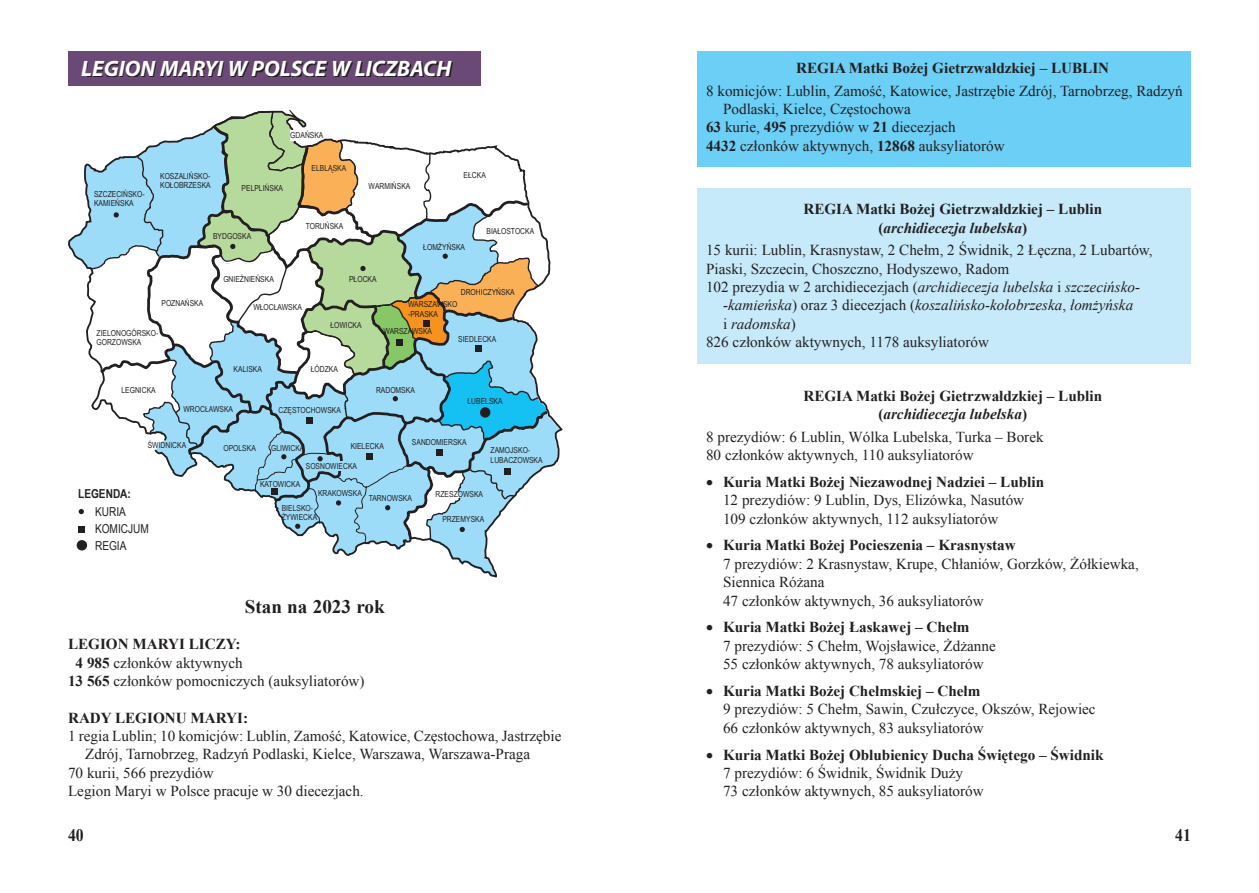
<style>
.page{position:relative;width:1259px;height:893px;background:#fff}
.page>*{position:absolute;margin:0;border:0;box-sizing:border-box;transform-origin:0 0}
.t1{font:italic 700 22.35px "Myriad Pro";color:#fff}
.t2{font:700 19.2px "Times New Roman";color:#231f20}
.t3{font:700 17.55px "Times New Roman";color:#231f20;scale:.9 1}
.t4{font:15.15px/18.3px "Times New Roman";color:#231f20}
.t5{font:700 15.15px/18.3px "Times New Roman";color:#231f20;text-align:center}
.t6{font:italic 15.15px "Times New Roman";color:#231f20}
.t7{font:12.3px/17.2px "Arial Narrow";color:#231f20}
.t8{font:700 12.3px "Arial Narrow";color:#231f20}
.t9{font:8.25px/9.1px "Arial Narrow";color:#231f20}
.s1{font-weight:700}
.s2{font-style:italic}
.s3{font-style:normal}
</style>
<div class="page">
<svg style="left:68px;top:111px;width:492px;height:466px"></svg>
<div style="left:68px;top:51px;width:412px;height:34px;background:#6b4977"></div>
<svg style="left:87px;top:62px;width:365px;height:15px"></svg>
<div style="left:697px;top:188px;width:494px;height:176px;background:#c6eafa"></div>
<div style="left:697px;top:51px;width:494px;height:116px;background:#6bcff6"></div>
<h1 class="t1" style="left:81px;top:54px;width:371px">LEGION MARYI W POLSCE W LICZBACH</h1>
<p class="t5" style="left:796px;top:58px;width:314px">REGIA Matki Bożej Gietrzwałdzkiej – LUBLIN</p>
<p class="t4" style="left:706px;top:81px;width:478px">8 komicjów: Lublin, Zamość, Katowice, Jastrzębie Zdrój, Tarnobrzeg, Radzyń</p>
<p class="t4" style="left:723px;top:99px;width:189px">Podlaski, Kielce, Częstochowa</p>
<p class="t4" style="left:706px;top:118px;width:251px"><span class="s1">63</span> kurie, <span class="s1">495</span> prezydiów w <span class="s1">21</span> diecezjach</p>
<p class="t4" style="left:706px;top:136px;width:300px"><span class="s1">4432</span> członków aktywnych, <span class="s1">12868</span> auksyliatorów</p>
<p class="t9" style="left:290px;top:130px;width:35px">GDAŃSKA</p>
<p class="t9" style="left:94px;top:189px;width:52px">SZCZECIŃSKO-<br>KAMIEŃSKA</p>
<p class="t9" style="left:160px;top:171px;width:52px">KOSZALIŃSKO-<br>KOŁOBRZESKA</p>
<p class="t9" style="left:242px;top:183px;width:43px">PELPLIŃSKA</p>
<p class="t9" style="left:312px;top:163px;width:36px">ELBLĄSKA</p>
<p class="t9" style="left:368px;top:181px;width:43px">WARMIŃSKA</p>
<p class="t9" style="left:463px;top:171px;width:24px">EŁCKA</p>
<p class="t9" style="left:213px;top:232px;width:40px">BYDGOSKA</p>
<p class="t9" style="left:306px;top:222px;width:39px">TORUŃSKA</p>
<p class="t9" style="left:486px;top:227px;width:49px">BIAŁOSTOCKA</p>
<p class="t9" style="left:161px;top:298px;width:43px">POZNAŃSKA</p>
<p class="t9" style="left:223px;top:274px;width:52px">GNIEŹNIEŃSKA</p>
<p class="t9" style="left:253px;top:303px;width:50px">WŁOCŁAWSKA</p>
<p class="t9" style="left:349px;top:274px;width:29px">PŁOCKA</p>
<p class="t9" style="left:423px;top:243px;width:43px">ŁOMŻYŃSKA</p>
<p class="t9" style="left:461px;top:288px;width:55px">DROHICZYŃSKA</p>
<p class="t9" style="left:408px;top:300px;width:51px">WARSZAWSKO -PRASKA</p>
<p class="t9" style="left:96px;top:328px;width:63px">ZIELONOGÓRSKO-<br>GORZOWSKA</p>
<p class="t9" style="left:330px;top:320px;width:33px">ŁOWICKA</p>
<p class="t9" style="left:383px;top:327px;width:50px">WARSZAWSKA</p>
<p class="t9" style="left:458px;top:334px;width:40px">SIEDLECKA</p>
<p class="t9" style="left:234px;top:364px;width:30px">KALISKA</p>
<p class="t9" style="left:311px;top:364px;width:29px">ŁÓDZKA</p>
<p class="t9" style="left:121px;top:385px;width:36px">LEGNICKA</p>
<p class="t9" style="left:376px;top:386px;width:40px">RADOMSKA</p>
<p class="t9" style="left:467px;top:396px;width:37px">LUBELSKA</p>
<p class="t9" style="left:183px;top:404px;width:51px">WROCŁAWSKA</p>
<p class="t9" style="left:278px;top:405px;width:64px">CZĘSTOCHOWSKA</p>
<p class="t9" style="left:148px;top:440px;width:40px">ŚWIDNICKA</p>
<p class="t9" style="left:223px;top:443px;width:34px">OPOLSKA</p>
<p class="t9" style="left:271px;top:444px;width:35px">GLIWICKA</p>
<p class="t9" style="left:351px;top:441px;width:35px">KIELECKA</p>
<p class="t9" style="left:306px;top:462px;width:53px">SOSNOWIECKA</p>
<p class="t9" style="left:412px;top:437px;width:56px">SANDOMIERSKA</p>
<p class="t9" style="left:490px;top:445px;width:54px;line-height:10.1px">ZAMOJSKO-<br>LUBACZOWSKA</p>
<p class="t8" style="left:78px;top:485px;width:54px">LEGENDA:</p>
<p class="t7" style="left:95px;top:502px;width:55px">KURIA<br>KOMICJUM<br>REGIA</p>
<p class="t9" style="left:260px;top:479px;width:42px">KATOWICKA</p>
<p class="t9" style="left:318px;top:488px;width:45px">KRAKOWSKA</p>
<p class="t9" style="left:369px;top:494px;width:45px">TARNOWSKA</p>
<p class="t9" style="left:282px;top:502px;width:37px;line-height:9.8px">BIELSKO-<br>ŻYWIECKA</p>
<p class="t9" style="left:435px;top:489px;width:49px">RZESZOWSKA</p>
<p class="t9" style="left:442px;top:514px;width:43px">PRZEMYSKA</p>
<p class="t2" style="left:245px;top:592px;width:141px">Stan na 2023 rok</p>
<p class="t5" style="left:68px;top:635px;width:174px">LEGION MARYI LICZY:</p>
<p class="t4" style="left:76px;top:653px;width:169px"><span class="s1">4 985</span> członków aktywnych</p>
<p class="t4" style="left:68px;top:671px;width:298px"><span class="s1">13 565</span> członków pomocniczych (auksyliatorów)</p>
<p class="t5" style="left:68px;top:708px;width:181px">RADY LEGIONU MARYI:</p>
<p class="t4" style="left:68px;top:726px;width:495px">1 regia Lublin; 10 komicjów: Lublin, Zamość, Katowice, Częstochowa, Jastrzębie</p>
<p class="t4" style="left:85px;top:745px;width:446px">Zdrój, Tarnobrzeg, Radzyń Podlaski, Kielce, Warszawa, Warszawa-Praga</p>
<p class="t4" style="left:68px;top:763px;width:147px">70 kurii, 566 prezydiów</p>
<p class="t4" style="left:68px;top:781px;width:297px">Legion Maryi w Polsce pracuje w 30 diecezjach.</p>
<p class="t5" style="left:803px;top:200px;width:300px">REGIA Matki Bożej Gietrzwałdzkiej – Lublin (<span class="s2">archidiecezja lubelska</span>)</p>
<p class="t4" style="left:706px;top:240px;width:448px">15 kurii: Lublin, Krasnystaw, 2 Chełm, 2 Świdnik, 2 Łęczna, 2 Lubartów,</p>
<p class="t4" style="left:706px;top:259px;width:305px">Piaski, Szczecin, Choszczno, Hodyszewo, Radom</p>
<p class="t6" style="left:706px;top:276px;width:435px"><span class="s3">102 prezydia w 2 archidiecezjach (</span>archidiecezja lubelska <span class="s3">i</span> szczecińsko-</p>
<p class="t6" style="left:723px;top:295px;width:412px">-kamieńska<span class="s3">) oraz 3 diecezjach (</span>koszalińsko-kołobrzeska<span class="s3">,</span> łomżyńska</p>
<p class="t6" style="left:723px;top:313px;width:74px"><span class="s3">i</span> radomska<span class="s3">)</span></p>
<p class="t4" style="left:706px;top:332px;width:284px">826 członków aktywnych, 1178 auksyliatorów</p>
<p class="t5" style="left:803px;top:386px;width:300px">REGIA Matki Bożej Gietrzwałdzkiej – Lublin (<span class="s2">archidiecezja lubelska</span>)</p>
<p class="t4" style="left:706px;top:427px;width:339px">8 prezydiów: 6 Lublin, Wólka Lubelska, Turka – Borek<br>80 członków aktywnych, 110 auksyliatorów</p>
<p class="t4" style="left:723px;top:472px;width:322px;text-indent:-17px">• <span class="s1">Kuria Matki Bożej Niezawodnej Nadziei – Lublin<br></span>12 prezydiów: 9 Lublin, Dys, Elizówka, Nasutów<br>109 członków aktywnych, 112 auksyliatorów</p>
<p class="t4" style="left:723px;top:536px;width:417px;text-indent:-17px">• <span class="s1">Kuria Matki Bożej Pocieszenia – Krasnystaw<br></span>7 prezydiów: 2 Krasnystaw, Krupe, Chłaniów, Gorzków, Żółkiewka, Siennica Różana<br>47 członków aktywnych, 36 auksyliatorów</p>
<p class="t4" style="left:723px;top:618px;width:274px;text-indent:-17px">• <span class="s1">Kuria Matki Bożej Łaskawej – Chełm<br></span>7 prezydiów: 5 Chełm, Wojsławice, Żdżanne<br>55 członków aktywnych, 78 auksyliatorów</p>
<p class="t4" style="left:723px;top:681px;width:374px;text-indent:-17px">• <span class="s1">Kuria Matki Bożej Chełmskiej – Chełm<br></span>9 prezydiów: 5 Chełm, Sawin, Czułczyce, Okszów, Rejowiec<br>66 członków aktywnych, 83 auksyliatorów</p>
<p class="t4" style="left:723px;top:745px;width:382px;text-indent:-17px">• <span class="s1">Kuria Matki Bożej Oblubienicy Ducha Świętego – Świdnik<br></span>7 prezydiów: 6 Świdnik, Świdnik Duży<br>73 członków aktywnych, 85 auksyliatorów</p>
<p class="t3" style="left:68px;top:822px;width:19px">40</p>
<p class="t3" style="left:1175px;top:822px;width:19px">41</p>
</div>
